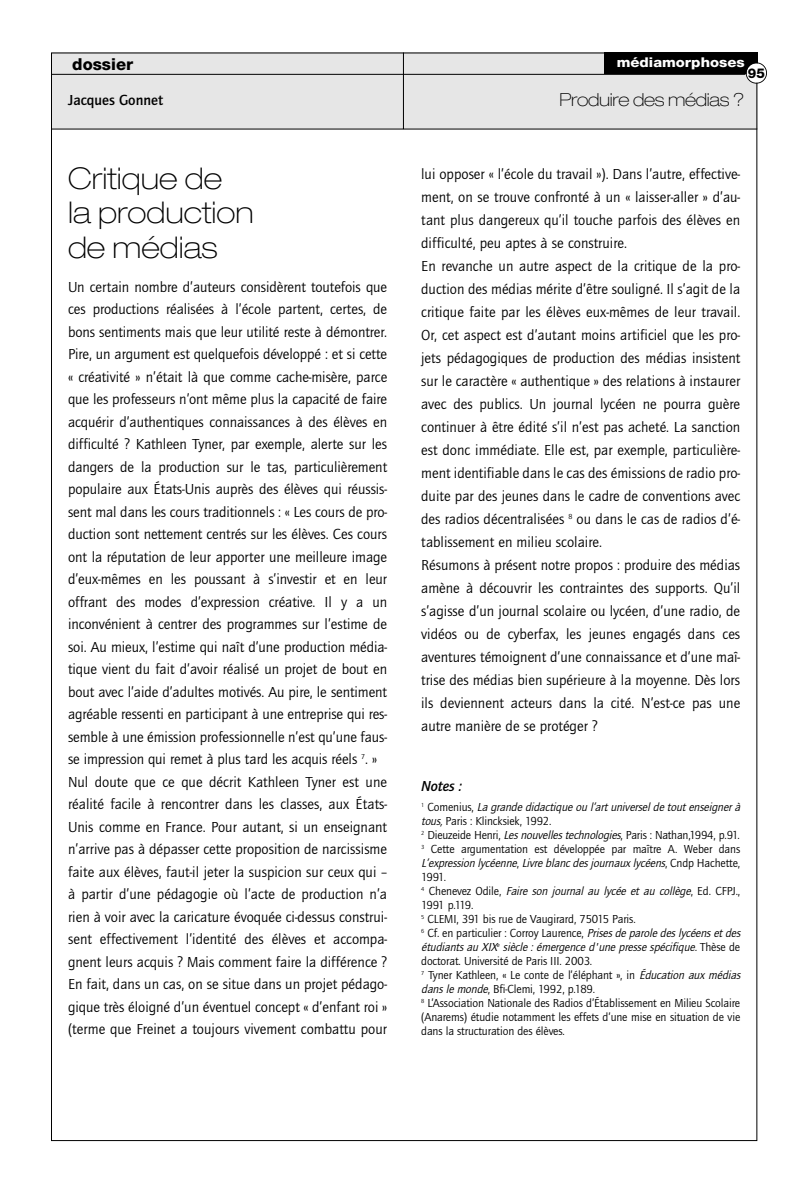
<style>
.page{position:relative;width:809px;height:1191px;background:#fff}
.page>*{position:absolute;margin:0;border:0;box-sizing:border-box;transform-origin:0 0}
.t1{font:100 expanded 30px/34.5px "Helvetica Neue";color:#000}
.t2{font:100 expanded 18px "Helvetica Neue";letter-spacing:-.02em;color:#000}
.t3{font:800 16.5px "Helvetica Neue";color:#000}
.t4{font:15px/22.5px "Quay Itc T";color:#000}
.t5{font:700 15px "Quay Itc T";color:#000}
.t6{font:italic 700 15px "Quay Itc T";letter-spacing:-.005em;color:#000}
.t7{font:800 13.5px "Helvetica Neue";color:#fff;scale:1.1 1}
.t8{font:800 13.5px "Helvetica Neue";color:#000}
.t9{font:12px/14px "Quay Itc T";letter-spacing:-.01em;color:#000}
.s1{font-style:italic}
</style>
<div class="page">
<div style="left:51px;top:53px;width:706px;height:76px;background:#e6e6e6"></div>
<hr style="left:51px;top:74px;width:694px;height:1px;background:#000">
<div style="left:604px;top:53px;width:153px;height:21px;background:#000"></div>
<svg style="left:745px;top:62px;width:22px;height:22px"></svg>
<hr style="left:51px;top:129px;width:706px;height:1px;background:#000">
<hr style="left:403px;top:53px;width:1px;height:76px;background:#000">
<p class="t3" style="left:72px;top:58px;width:62px">dossier</p>
<p class="t7" style="left:616px;top:57px;width:118px">médiamorphoses</p>
<p class="t8" style="left:747px;top:68px;width:19px">95</p>
<p class="t5" style="left:68px;top:94px;width:96px">Jacques Gonnet</p>
<p class="t2" style="left:559px;top:93px;width:186px">Produire des médias ?</p>
<h1 class="t1" style="left:68px;top:164px;width:187px">Critique de<br>la production de médias</h1>
<p class="t4" style="left:68px;top:277px;width:321px">Un certain nombre d’auteurs considèrent toutefois que ces productions réalisées à l’école partent, certes, de bons sentiments mais que leur utilité reste à démontrer.<br>Pire, un argument est quelquefois développé : et si cette « créativité » n’était là que comme cache-misère, parce que les professeurs n’ont même plus la capacité de faire acquérir d’authentiques connaissances à des élèves en difficulté ? Kathleen Tyner, par exemple, alerte sur les dangers de la production sur le tas, particulièrement populaire aux États-Unis auprès des élèves qui réussis&shy;sent mal dans les cours traditionnels : « Les cours de pro&shy;duction sont nettement centrés sur les élèves. Ces cours ont la réputation de leur apporter une meilleure image d’eux-mêmes en les poussant à s’investir et en leur offrant des modes d’expression créative. Il y a un inconvénient à centrer des programmes sur l’estime de soi. Au mieux, l’estime qui naît d’une production média&shy;tique vient du fait d’avoir réalisé un projet de bout en bout avec l’aide d’adultes motivés. Au pire, le sentiment agréable ressenti en participant à une entreprise qui res&shy;semble à une émission professionnelle n’est qu’une faus&shy;se impression qui remet à plus tard les acquis réels <sup>7</sup>. » Nul doute que ce que décrit Kathleen Tyner est une réalité facile à rencontrer dans les classes, aux États-Unis comme en France. Pour autant, si un enseignant n’arrive pas à dépasser cette proposition de narcissisme faite aux élèves, faut-il jeter la suspicion sur ceux qui – à partir d’une pédagogie où l’acte de production n’a rien à voir avec la caricature évoquée ci-dessus construi&shy;sent effectivement l’identité des élèves et accompa&shy;gnent leurs acquis ? Mais comment faire la différence ?<br>En fait, dans un cas, on se situe dans un projet pédago&shy;gique très éloigné d’un éventuel concept « d’enfant roi » (terme que Freinet a toujours vivement combattu pour</p>
<p class="t4" style="left:421px;top:164px;width:320px;line-height:23px">lui opposer « l’école du travail »). Dans l’autre, effective&shy;ment, on se trouve confronté à un « laisser-aller » d’au&shy;tant plus dangereux qu’il touche parfois des élèves en difficulté, peu aptes à se construire.<br>En revanche un autre aspect de la critique de la pro&shy;duction des médias mérite d’être souligné. Il s’agit de la critique faite par les élèves eux-mêmes de leur travail.<br>Or, cet aspect est d’autant moins artificiel que les pro&shy;jets pédagogiques de production des médias insistent sur le caractère « authentique » des relations à instaurer avec des publics. Un journal lycéen ne pourra guère continuer à être édité s’il n’est pas acheté. La sanction est donc immédiate. Elle est, par exemple, particulière&shy;ment identifiable dans le cas des émissions de radio pro&shy;duite par des jeunes dans le cadre de conventions avec des radios décentralisées <sup>8</sup> ou dans le cas de radios d’é&shy;tablissement en milieu scolaire.<br>Résumons à présent notre propos : produire des médias amène à découvrir les contraintes des supports. Qu’il s’agisse d’un journal scolaire ou lycéen, d’une radio, de vidéos ou de cyberfax, les jeunes engagés dans ces aventures témoignent d’une connaissance et d’une maî&shy;trise des médias bien supérieure à la moyenne. Dès lors ils deviennent acteurs dans la cité. N’est-ce pas une autre manière de se protéger ?</p>
<p class="t6" style="left:421px;top:780px;width:42px">Notes :</p>
<p class="t9" style="left:421px;top:801px;width:323px"><sup>1</sup> C o m e n i u s , <span class="s1">La grande didactique ou l’art universelde tout enseignerà tous,</span>Paris : Klincksiek, 1992.<br><sup>2</sup> Dieuzeide Henri, <span class="s1">Lesnouvellestechnologies</span>, Paris : Nathan,1994, p.91.<br><sup>3</sup> Cette argumentation est développée par maître A. Weber dans <span class="s1">L ’expression lycéenne</span>, <span class="s1">Livre blancdesjournaux lycéens</span>, C n d p H a c h e t t e , 1991.<br><sup>4</sup> C h e n evez O d i l e , <span class="s1">Faire son journal au lycée et au collège</span>, E d . C F PJ . , 1991 p.119.<br><sup>5</sup> CLEMI, 391 bis rue de Vaugirard, 75015 Paris.<br><sup>6</sup> Cf. en particulier : Corroy Laurence, <span class="s1">Prisesde parole deslycéenset des étudiants au XIX</span><sup>e</sup> <span class="s1">siècle : émergence d'une presse spécifique.</span> T h è s e d e doctorat. Université de Paris III. 2003.<br><sup>7</sup> Tyner Kathleen, « Le conte de l’éléphant », in <span class="s1">Éducation aux médias dans le monde</span>, Bfi-Clemi, 1992, p.189.<br><sup>8</sup> L’Association Nationale des Radios d’Établissement en Milieu Scolaire (Anarems) étudie notamment les effets d’une mise en situation de vie dans la structuration des élèves.</p>
</div>
